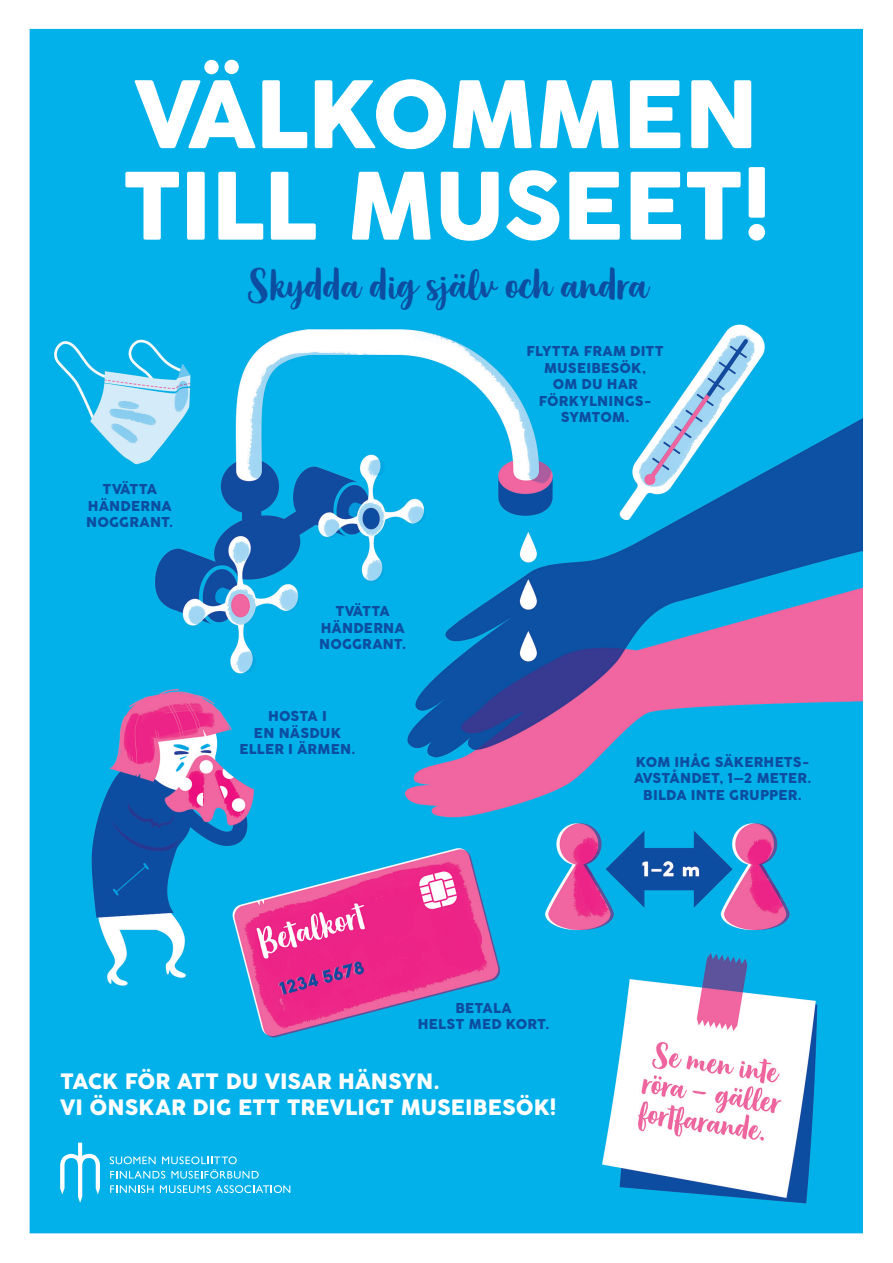
<style>
.page{position:relative;width:893px;height:1263px;background:#fff}
.page>*{position:absolute;margin:0;border:0;box-sizing:border-box;transform-origin:0 0}
.t1{font:800 91.5px/91.5px "Coco Gothic";letter-spacing:-.015em;color:#fff}
.t2{font:45px "Organika Script";color:#0d4da1}
.t3{font:800 21px/25.5px "Coco Gothic";letter-spacing:-.005em;color:#fff}
.t4{font:800 13.5px/16.5px "Coco Gothic";letter-spacing:.01em;color:#0d4da1;text-align:center}
</style>
<div class="page">
<img style="left:29px;top:28px;width:834px;height:1206px">
<svg style="left:60px;top:1143px;width:40px;height:60px"></svg>
<svg style="left:110px;top:1156px;width:149px;height:22px;background:#35c0ed"></svg>
<svg style="left:110px;top:1185px;width:44px;height:8px"></svg>
<svg style="left:160px;top:1185px;width:130px;height:8px"></svg>
<h1 class="t1" style="left:122px;top:70px;width:651px">VÄLKOMMEN<br>TILL MUSEET!</h1>
<h2 class="t2" style="left:246px;top:258px;width:401px">Skydda dig själv och andra</h2>
<p class="t4" style="left:86px;top:481px;width:89px">TVÄTTA<br>HÄNDERNA<br>NOGGRANT.</p>
<p class="t4" style="left:319px;top:603px;width:89px">TVÄTTA<br>HÄNDERNA<br>NOGGRANT.</p>
<p class="t4" style="left:239px;top:708px;width:118px">HOSTA I<br>EN NÄSDUK<br>ELLER I ÄRMEN.</p>
<p class="t4" style="left:526px;top:343px;width:139px">FLYTTA FRAM DITT<br>MUSEIBESÖK,<br>OM DU HAR<br>FÖRKYLNINGS-<br>SYMTOM.</p>
<p class="t4" style="left:634px;top:754px;width:179px">KOM IHÅG SÄKERHETS-<br>AVSTÅNDET, 1—2 METER.<br>BILDA INTE GRUPPER.</p>
<p class="t4" style="left:418px;top:1000px;width:133px">BETALA<br>HELST MED KORT.</p>
<h3 class="t3" style="left:60px;top:1069px;width:498px">TACK FÖR ATT DU VISAR HÄNSYN.<br>VI ÖNSKAR DIG ETT TREVLIGT MUSEIBESÖK!</h3>
</div>
